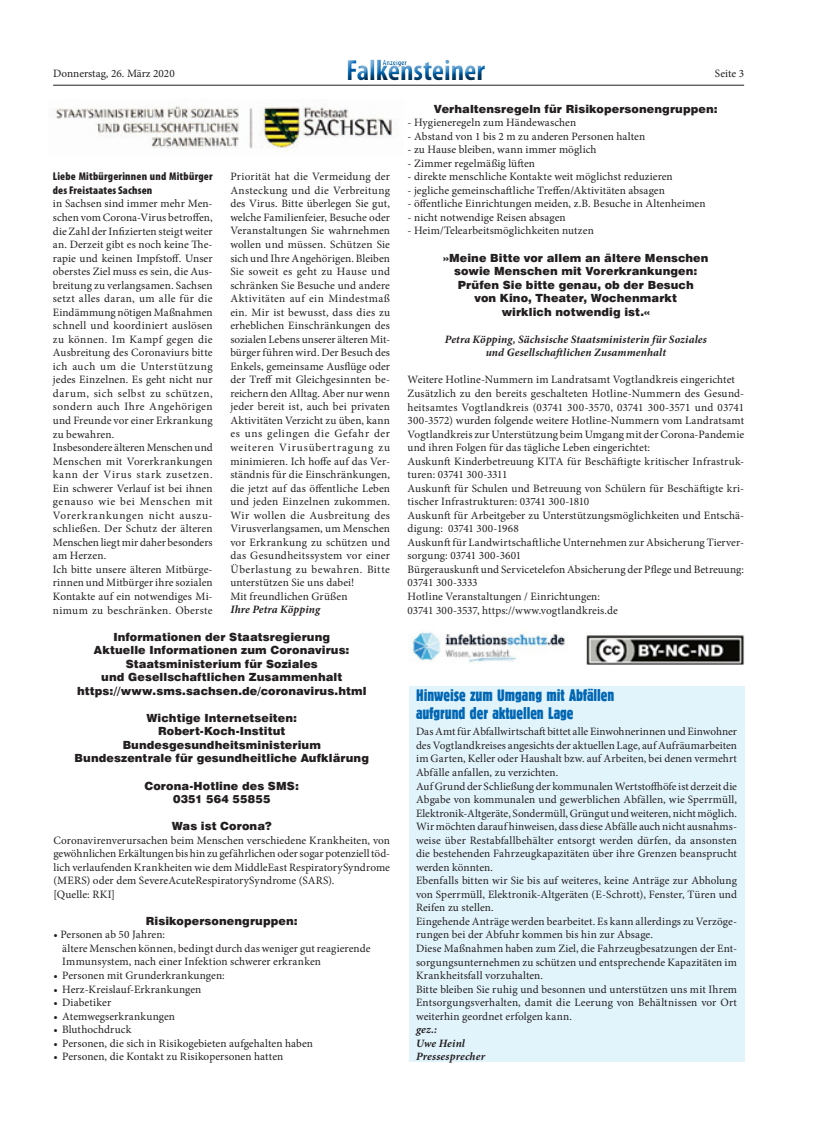
<style>
.page{position:relative;width:815px;height:1134px;background:#fff}
.page>*{position:absolute;margin:0;border:0;box-sizing:border-box;transform-origin:0 0}
.t1{font:700 condensed 29.38px "Myriad Pro";color:#0166b3}
.t2{font:17.5px/17.5px "Block D Regu Extr Cond";color:#0166b3}
.t3{font:11.25px/13.5px "Minion Pro";letter-spacing:.01em;color:#231f20}
.t4{font:900 11.25px/13.5px "Swiss 721 BT";letter-spacing:.01em;color:#231f20;text-align:center}
.t5{font:italic 700 11.25px/13.5px "Minion Pro";letter-spacing:.015em;color:#231f20;text-align:center}
.t6{font:900 condensed 11.25px/13.5px "Myriad Pro";letter-spacing:.015em;color:#231f20}
.t7{font:700 condensed 7.75px "Myriad Pro";color:#0166b3}
</style>
<div class="page">
<hr style="left:53px;top:85px;width:691px;height:1px;background:#231f20">
<div style="left:336px;top:50px;width:162px;height:39px;background:#fff"></div>
<div style="left:340px;top:54px;width:154px;height:35px;background:#231f20;opacity:.75"></div>
<img style="left:56px;top:106px;width:342px;height:43px">
<img style="left:410px;top:632px;width:155px;height:30px">
<img style="left:586px;top:635px;width:158px;height:30px">
<div style="left:409px;top:687px;width:335px;height:375px;background:#e1f4fc"></div>
<p class="t7" style="left:383px;top:57px;width:25px">Anzeiger</p>
<h1 class="t1" style="left:346px;top:52px;width:141px">Falkensteiner</h1>
<p class="t3" style="left:53px;top:67px;width:123px">Donnerstag, 26. März 2020</p>
<p class="t3" style="left:715px;top:67px;width:31px">Seite 3</p>
<p class="t3" style="left:230px;top:170px;width:161px">Priorität hat die Vermeidung der<br>Ansteckung und die Verbreitung des Virus. Bitte überlegen Sie gut, welche Familienfeier, Besuche oder<br>Veranstaltungen Sie wahrnehmen wollen und müssen. Schützen Sie sich und Ihre Angehörigen. Bleiben<br>Sie soweit es geht zu Hause und schränken Sie Besuche und andere<br>Aktivitäten auf ein Mindestmaß ein. Mir ist bewusst, dass dies zu erheblichen Einschränkungen des sozialen Lebens unserer älteren Mit&shy;bürger führen wird. Der Besuch des<br>Enkels, gemeinsame Ausflüge oder der Treff mit Gleichgesinnten be&shy;reichern den Alltag. Aber nur wenn jeder bereit ist, auch bei privaten<br>Aktivitäten Verzicht zu üben, kann es uns gelingen die Gefahr der weiteren Virusübertragung zu minimieren. Ich hoffe auf das Ver&shy;ständnis für die Einschränkungen, die jetzt auf das öffentliche Leben und jeden Einzelnen zukommen.<br>Wir wollen die Ausbreitung des<br>Virusverlangsamen, um Menschen vor Erkrankung zu schützen und das Gesundheitssystem vor einer<br>Überlastung zu bewahren. Bitte unterstützen Sie uns dabei!<br>Mit freundlichen Grüßen</p>
<p class="t5" style="left:230px;top:603px;width:91px">Ihre Petra Köpping</p>
<p class="t4" style="left:77px;top:630px;width:291px">Informationen der Staatsregierung<br>Aktuelle Informationen zum Coronavirus:<br>Staatsministerium für Soziales<br>und Gesellschaftlichen Zusammenhalt https://www.sms.sachsen.de/coronavirus.html</p>
<p class="t4" style="left:75px;top:711px;width:296px">Wichtige Internetseiten:<br>Robert-Koch-Institut Bundesgesundheitsministerium Bundeszentrale für gesundheitliche Aufklärung</p>
<p class="t4" style="left:145px;top:779px;width:156px">Corona-Hotline des SMS:<br>0351 564 55855</p>
<p class="t4" style="left:172px;top:819px;width:102px">Was ist Corona?</p>
<p class="t3" style="left:53px;top:833px;width:338px">Coronavirenverursachen beim Menschen verschiedene Krankheiten, von gewöhnlichen Erkältungen bis hin zu gefährlichen oder sogar potenziell töd&shy;lich verlaufenden Krankheiten wie dem MiddleEast RespiratorySyndrome (MERS) oder dem SevereAcuteRespiratorySyndrome (SARS).<br>[Quelle: RKI]</p>
<p class="t4" style="left:146px;top:914px;width:154px">Risikopersonengruppen:</p>
<p class="t3" style="left:62px;top:928px;width:310px;text-indent:-9px">• Personen ab 50 Jahren:<br>ältere Menschen können, bedingt durch das weniger gut reagierende<br>Immunsystem, nach einer Infektion schwerer erkranken</p>
<p class="t3" style="left:53px;top:969px;width:173px">• Personen mit Grunderkrankungen:</p>
<p class="t3" style="left:53px;top:982px;width:149px">• Herz-Kreislauf-Erkrankungen</p>
<p class="t3" style="left:53px;top:996px;width:59px">• Diabetiker</p>
<p class="t3" style="left:53px;top:1009px;width:123px">• Atemwegserkrankungen</p>
<p class="t3" style="left:53px;top:1023px;width:79px">• Bluthochdruck</p>
<p class="t3" style="left:53px;top:1036px;width:261px">• Personen, die sich in Risikogebieten aufgehalten haben</p>
<p class="t3" style="left:53px;top:1050px;width:231px">• Personen, die Kontakt zu Risikopersonen hatten</p>
<p class="t6" style="left:53px;top:170px;width:161px">Liebe Mitbürgerinnen und Mitbürger des Freistaates Sachsen</p>
<p class="t3" style="left:53px;top:197px;width:161px">in Sachsen sind immer mehr Men&shy;schen vom Corona-Virus betroffen, die Zahl der Infizierten steigt weiter an. Derzeit gibt es noch keine The&shy;rapie und keinen Impfstoff. Unser oberstes Ziel muss es sein, die Aus&shy;breitung zu verlangsamen. Sachsen setzt alles daran, um alle für die<br>Eindämmung nötigen Maßnahmen schnell und koordiniert auslösen zu können. Im Kampf gegen die<br>Ausbreitung des Coronaviurs bitte ich auch um die Unterstützung jedes Einzelnen. Es geht nicht nur darum, sich selbst zu schützen, sondern auch Ihre Angehörigen und Freunde vor einer Erkrankung zu bewahren.<br>Insbesondere älteren Menschen und<br>Menschen mit Vorerkrankungen kann der Virus stark zusetzen.<br>Ein schwerer Verlauf ist bei ihnen genauso wie bei Menschen mit<br>Vorerkrankungen nicht auszu&shy;schließen. Der Schutz der älteren<br>Menschen liegt mir daher besonders am Herzen.<br>Ich bitte unsere älteren Mitbürge&shy;rinnen und Mitbürger ihre sozialen<br>Kontakte auf ein notwendiges Mi&shy;nimum zu beschränken. Oberste</p>
<p class="t4" style="left:434px;top:102px;width:285px">Verhaltensregeln für Risikopersonengruppen:</p>
<p class="t3" style="left:408px;top:116px;width:170px">- Hygieneregeln zum Händewaschen</p>
<p class="t3" style="left:408px;top:129px;width:239px">- Abstand von 1 bis 2 m zu anderen Personen halten</p>
<p class="t3" style="left:408px;top:143px;width:191px">- zu Hause bleiben, wann immer möglich</p>
<p class="t3" style="left:408px;top:156px;width:129px">- Zimmer regelmäßig lüften</p>
<p class="t3" style="left:408px;top:170px;width:267px">- direkte menschliche Kontakte weit möglichst reduzieren</p>
<p class="t3" style="left:408px;top:184px;width:259px">- jegliche gemeinschaftliche Treffen/Aktivitäten absagen</p>
<p class="t3" style="left:408px;top:197px;width:299px">- öffentliche Einrichtungen meiden, z.B. Besuche in Altenheimen</p>
<p class="t3" style="left:408px;top:211px;width:160px">- nicht notwendige Reisen absagen</p>
<p class="t3" style="left:408px;top:224px;width:188px">- Heim/Telearbeitsmöglichkeiten nutzen</p>
<p class="t4" style="left:443px;top:251px;width:267px">»Meine Bitte vor allem an ältere Menschen sowie Menschen mit Vorerkrankungen:<br>Prüfen Sie bitte genau, ob der Besuch<br>von Kino, Theater, Wochenmarkt<br>wirklich notwendig ist.«</p>
<p class="t5" style="left:445px;top:332px;width:264px">Petra Köpping, Sächsische Staatsministerin für Soziales und Gesellschaftlichen Zusammenhalt</p>
<p class="t3" style="left:408px;top:373px;width:338px">Weitere Hotline-Nummern im Landratsamt Vogtlandkreis eingerichtet Zusätzlich zu den bereits geschalteten Hotline-Nummern des Gesund&shy;heitsamtes Vogtlandkreis (03741 300-3570, 03741 300-3571 und 03741<br>300-3572) wurden folgende weitere Hotline-Nummern vom Landratsamt Vogtlandkreis zur Unterstützung beim Umgang mit der Corona-Pandemie und ihren Folgen für das tägliche Leben eingerichtet:<br>Auskunft Kinderbetreuung KITA für Beschäftigte kritischer Infrastruk&shy;turen: 03741 300-3311<br>Auskunft für Schulen und Betreuung von Schülern für Beschäftigte kri&shy;tischer Infrastrukturen: 03741 300-1810<br>Auskunft für Arbeitgeber zu Unterstützungsmöglichkeiten und Entschä&shy;digung: 03741 300-1968<br>Auskunft für Landwirtschaftliche Unternehmen zur Absicherung Tierver&shy;sorgung: 03741 300-3601<br>Bürgerauskunft und Servicetelefon Absicherung der Pflege und Betreuung:<br>03741 300-3333<br>Hotline Veranstaltungen / Einrichtungen:<br>03741 300-3537, https://www.vogtlandkreis.de</p>
<h2 class="t2" style="left:416px;top:687px;width:200px">Hinweise zum Umgang mit Abfällen aufgrund der aktuellen Lage</h2>
<p class="t3" style="left:416px;top:725px;width:323px">Das Amt für Abfallwirtschaft bittet alle Einwohnerinnen und Einwohner des Vogtlandkreises angesichts der aktuellen Lage, auf Aufräumarbeiten im Garten, Keller oder Haushalt bzw. auf Arbeiten, bei denen vermehrt Abfälle anfallen, zu verzichten.<br>Auf Grund der Schließung der kommunalen Wertstoffhöfe ist derzeit die Abgabe von kommunalen und gewerblichen Abfällen, wie Sperrmüll, Elektronik-Altgeräte, Sondermüll, Grüngut und weiteren, nicht möglich.<br>Wir möchten darauf hinweisen, dass diese Abfälle auch nicht ausnahms&shy;weise über Restabfallbehälter entsorgt werden dürfen, da ansonsten die bestehenden Fahrzeugkapazitäten über ihre Grenzen beansprucht werden könnten.<br>Ebenfalls bitten wir Sie bis auf weiteres, keine Anträge zur Abholung von Sperrmüll, Elektronik-Altgeräten (E-Schrott), Fenster, Türen und Reifen zu stellen.<br>Eingehende Anträge werden bearbeitet. Es kann allerdings zu Verzöge&shy;rungen bei der Abfuhr kommen bis hin zur Absage.<br>Diese Maßnahmen haben zum Ziel, die Fahrzeugbesatzungen der Ent&shy;sorgungsunternehmen zu schützen und entsprechende Kapazitäten im Krankheitsfall vorzuhalten.<br>Bitte bleiben Sie ruhig und besonnen und unterstützen uns mit Ihrem Entsorgungsverhalten, damit die Leerung von Behältnissen vor Ort weiterhin geordnet erfolgen kann.</p>
<p class="t5" style="left:416px;top:1023px;width:71px;text-align:left">gez.:<br>Uwe Heinl<br>Pressesprecher</p>
</div>
